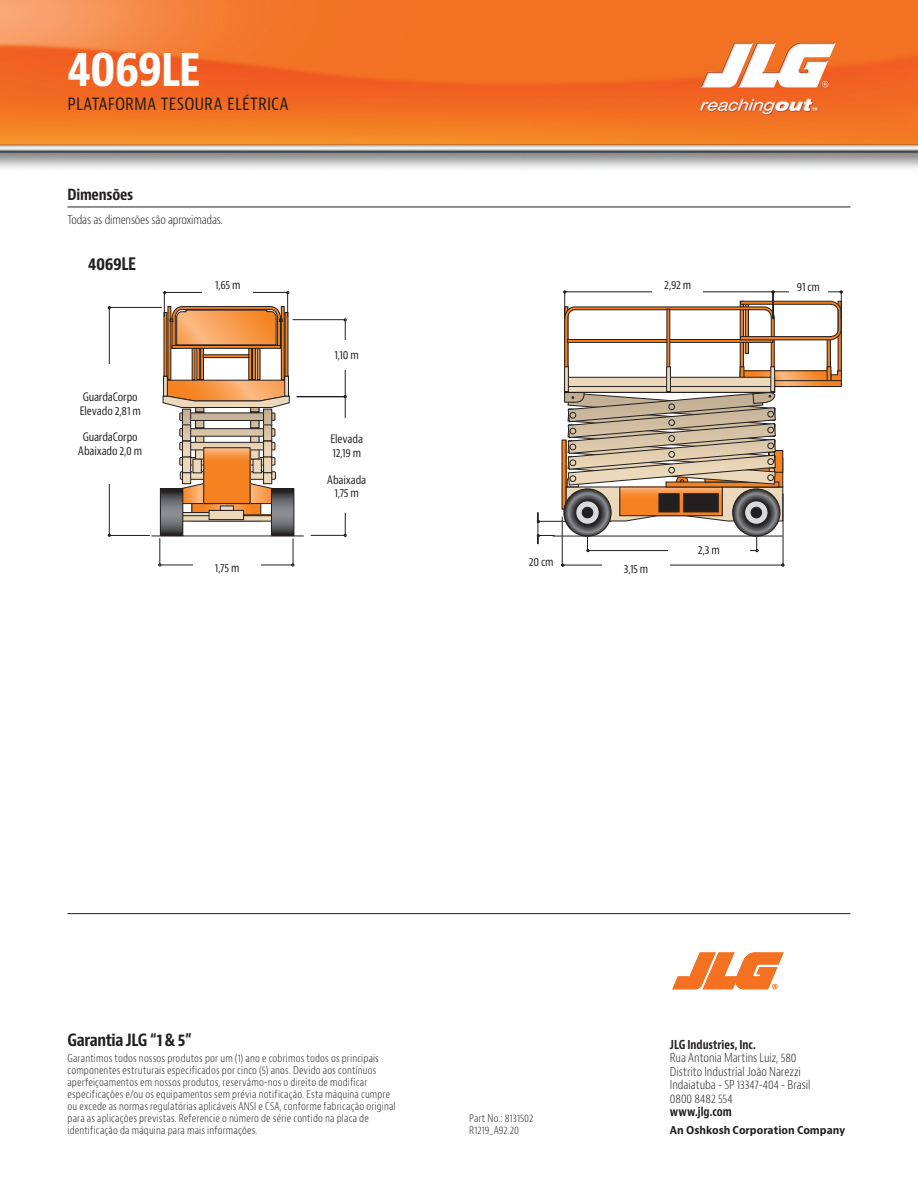
<style>
.page{position:relative;width:918px;height:1188px;background:#fff}
.page>*{position:absolute;margin:0;border:0;box-sizing:border-box;transform-origin:0 0}
.jlgSS_MainTitle-Seri{font:700 condensed 48px "Bernino Sans";letter-spacing:-.035em;color:#fff}
.jlgSS_SubTitle-Botto{font:condensed 18px "Bernino Sans";letter-spacing:.01em;color:#231f20}
.jlgSS-SubHead{font:700 condensed 16.8px "Bernino Sans";letter-spacing:-.025em;color:#231f20}
.jlgSS_WarrantySubhea{font:700 condensed 16.5px "Bernino Sans";letter-spacing:-.025em;color:#231f20}
.jlgSS-SubHead-2{font:700 condensed 15px "Bernino Sans";letter-spacing:-.015em;color:#231f20}
.jlgSS_ContactInfo{font:300 condensed 12px "Bernino Sans";letter-spacing:-.005em;color:#231f20}
.jlgSS_BodyText{font:300 condensed 12px "Bernino Sans";letter-spacing:-.015em;color:#231f20}
.jlgSS_ContactInfo-2{font:700 condensed 12px "Bernino Sans";color:#231f20;scale:.95 1}
.jlgSS_LiftDimensions{font:condensed 11.4px/13.5px "Bernino Sans";letter-spacing:-.01em;color:#231f20}
.jlgSS_WarrantyCopy{font:300 condensed 10.5px/12px "Bernino Sans";letter-spacing:.015em;color:#231f20}
.jlgSS_OshkoshLine{font:700 10.5px "Bernino Sans";color:#231f20;scale:.95 1}
.jlgSS_PartFormCopy{font:300 condensed 10.5px/12px "Bernino Sans";letter-spacing:.01em;color:#231f20}
</style>
<div class="page">
<hr style="left:68px;top:913px;width:783px;height:1px;background:#231f20">
<svg style="left:672px;top:952px;width:112px;height:37px"></svg>
<img style="left:0;top:0;width:918px;height:170px">
<hr style="left:68px;top:207px;width:782px;height:1px;background:#231f20">
<svg style="left:107px;top:291px;width:240px;height:276px"></svg>
<svg style="left:536px;top:290px;width:307px;height:277px"></svg>
<div style="left:751px;top:507px;width:11px;height:11px;background:#231f20;border-radius:50%"></div>
<div style="left:751px;top:507px;width:11px;height:11px;border:1px solid #231f20;border-radius:50%"></div>
<div style="left:311px;top:418px;width:71px;height:95px;background:#fff"></div>
<div style="left:203px;top:268px;width:50px;height:33px;background:#fff"></div>
<div style="left:602px;top:554px;width:68px;height:30px;background:#fff"></div>
<div style="left:522px;top:547px;width:39px;height:30px;background:#fff"></div>
<div style="left:668px;top:538px;width:82px;height:24px;background:#fff"></div>
<div style="left:194px;top:551px;width:67px;height:34px;background:#fff"></div>
<div style="left:652px;top:268px;width:51px;height:33px;background:#fff"></div>
<div style="left:789px;top:273px;width:39px;height:26px;background:#fff"></div>
<div style="left:68px;top:364px;width:85px;height:119px;background:#fff"></div>
<div style="left:313px;top:340px;width:68px;height:29px;background:#fff"></div>
<p class="jlgSS_MainTitle-Seri" style="left:68px;top:39px;width:135px">4069LE</p>
<p class="jlgSS_SubTitle-Botto" style="left:68px;top:93px;width:223px">PLATAFORMA TESOURA ELÉTRICA</p>
<p class="jlgSS-SubHead-2" style="left:68px;top:186px;width:67px">Dimensões</p>
<p class="jlgSS_BodyText" style="left:68px;top:212px;width:157px">Todas as dimensões são aproximadas.</p>
<p class="jlgSS-SubHead" style="left:88px;top:254px;width:50px">4069LE</p>
<p class="jlgSS_LiftDimensions" style="left:80px;top:390px;width:63px">GuardaCorpo<br>Elevado 2,81 m</p>
<p class="jlgSS_LiftDimensions" style="left:78px;top:431px;width:65px;text-align:center">GuardaCorpo<br>Abaixado 2,0 m</p>
<p class="jlgSS_LiftDimensions" style="left:215px;top:278px;width:27px">1,65 m</p>
<p class="jlgSS_LiftDimensions" style="left:215px;top:561px;width:26px">1,75 m</p>
<p class="jlgSS_LiftDimensions" style="left:335px;top:348px;width:26px">1,10 m</p>
<p class="jlgSS_LiftDimensions" style="left:330px;top:433px;width:34px">Elevada<br>12,19 m</p>
<p class="jlgSS_LiftDimensions" style="left:327px;top:473px;width:40px;text-align:center">Abaixada<br>1,75 m</p>
<p class="jlgSS_LiftDimensions" style="left:664px;top:278px;width:28px">2,92 m</p>
<p class="jlgSS_LiftDimensions" style="left:797px;top:280px;width:25px">91 cm</p>
<p class="jlgSS_LiftDimensions" style="left:529px;top:556px;width:26px">20 cm</p>
<p class="jlgSS_LiftDimensions" style="left:624px;top:563px;width:26px">3,15 m</p>
<p class="jlgSS_LiftDimensions" style="left:698px;top:544px;width:23px">2,3 m</p>
<p class="jlgSS_WarrantySubhea" style="left:68px;top:1029px;width:126px">Garantia JLG “1 &amp; 5”</p>
<p class="jlgSS_WarrantyCopy" style="left:68px;top:1052px;width:330px">Garantimos todos nossos produtos por um (1) ano e cobrimos todos os principais componentes estruturais especificados por cinco (5) anos. Devido aos contínuos aperfeiçoamentos em nossos produtos, reservâmo-nos o direito de modificar especificações e/ou os equipamentos sem prévia notificação. Esta máquina cumpre ou excede as normas regulatórias aplicáveis ANSI e CSA, conforme fabricação original para as aplicações previstas. Referencie o número de série contido na placa de identificação da máquina para mais informações.</p>
<p class="jlgSS_PartFormCopy" style="left:469px;top:1112px;width:66px">Part No.: 8131502<br>R1219_A92.20</p>
<p class="jlgSS_ContactInfo-2" style="left:670px;top:1037px;width:92px">JLG Industries, Inc.</p>
<p class="jlgSS_ContactInfo" style="left:670px;top:1050px;width:128px">Rua Antonia Martins Luiz, 580</p>
<p class="jlgSS_ContactInfo" style="left:670px;top:1064px;width:132px">Distrito Industrial João Narezzi</p>
<p class="jlgSS_ContactInfo" style="left:670px;top:1077px;width:142px">Indaiatuba - SP 13347-404 - Brasil</p>
<p class="jlgSS_ContactInfo" style="left:670px;top:1091px;width:64px">0800 8482 554</p>
<p class="jlgSS_ContactInfo-2" style="left:670px;top:1104px;width:67px">www.jlg.com</p>
<p class="jlgSS_OshkoshLine" style="left:670px;top:1123px;width:186px">An Oshkosh Corporation Company</p>
</div>
